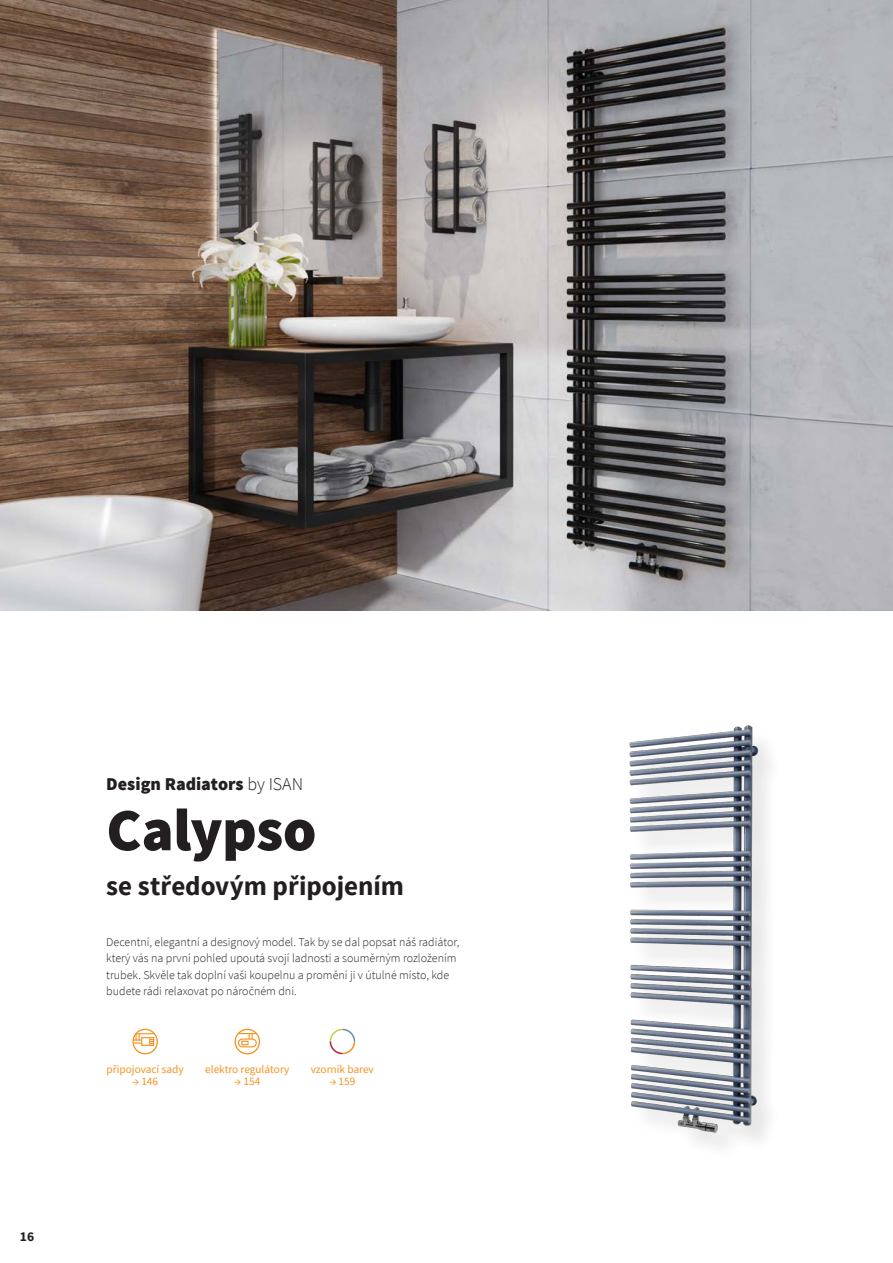
<style>
.page{position:relative;width:893px;height:1263px;background:#fff}
.page>*{position:absolute;margin:0;border:0;box-sizing:border-box;transform-origin:0 0}
.t1{font:900 60px "Source Sans Pro";letter-spacing:-.01em;color:#231f20}
.t2{font:700 27px "Source Sans Pro";color:#231f20}
.t3{font:900 18px "Source Sans Pro";color:#231f20}
.t4{font:700 13.5px "Source Sans Pro";color:#231f20}
.t5{font:300 12px/16.5px "Source Sans Pro";color:#231f20}
.t6{font:11.25px "Source Sans Pro";color:#f6911e}
.s1{font-weight:300}
</style>
<div class="page">
<img style="left:629px;top:725px;width:141px;height:422px">
<img style="left:0;top:0;width:893px;height:610px">
<svg style="left:329px;top:1028px;width:27px;height:27px"></svg>
<div style="left:141px;top:1037px;width:13px;height:9px;border:1px solid #f6911e"></div>
<svg style="left:133px;top:1033px;width:22px;height:12px"></svg>
<div style="left:132px;top:1029px;width:26px;height:25px;border:1px solid #f6911e;border-radius:50%"></div>
<div style="left:238px;top:1038px;width:19px;height:9px;border:1px solid #f6911e;border-radius:4px"></div>
<svg style="left:237px;top:1033px;width:21px;height:12px"></svg>
<div style="left:235px;top:1029px;width:25px;height:25px;border:1px solid #f6911e;border-radius:50%"></div>
<p class="t4" style="left:20px;top:1228px;width:16px">16</p>
<h3 class="t3" style="left:106px;top:772px;width:198px">Design Radiators <span class="s1">by ISAN</span></h3>
<h1 class="t1" style="left:106px;top:791px;width:212px">Calypso</h1>
<h2 class="t2" style="left:106px;top:869px;width:299px">se středovým připojením</h2>
<p class="t5" style="left:106px;top:934px;width:355px">Decentní, elegantní a designový model. Tak by se dal popsat náš radiátor, který vás na první pohled upoutá svojí ladností a souměrným rozložením trubek. Skvěle tak doplní vaši koupelnu a promění ji v útulné místo, kde budete rádi relaxovat po náročném dni.</p>
<p class="t6" style="left:107px;top:1062px;width:79px">připojovací sady</p>
<p class="t6" style="left:132px;top:1074px;width:28px">→ 146</p>
<p class="t6" style="left:205px;top:1062px;width:86px">elektro regulátory</p>
<p class="t6" style="left:234px;top:1074px;width:28px">→ 154</p>
<p class="t6" style="left:311px;top:1062px;width:64px">vzorník barev</p>
<p class="t6" style="left:329px;top:1074px;width:28px">→ 159</p>
</div>
